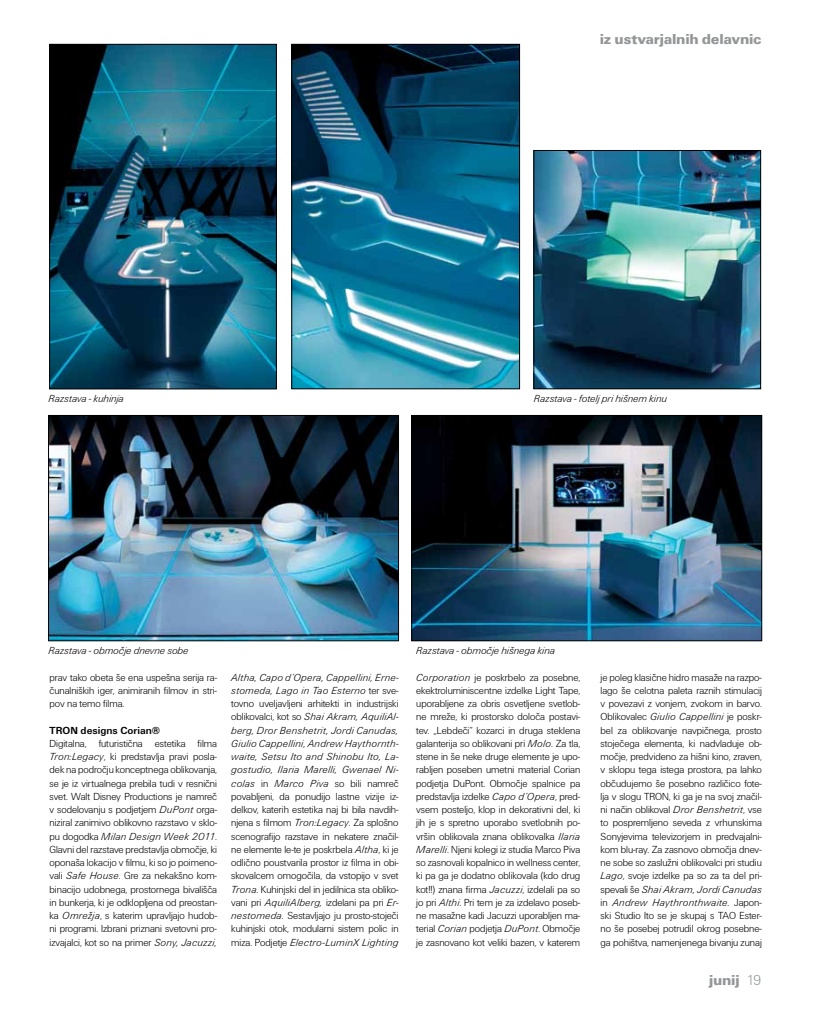
<style>
.page{position:relative;width:815px;height:1028px;background:#fff}
.page>*{position:absolute;margin:0;border:0;box-sizing:border-box;transform-origin:0 0}
.t1{font:15px "Unitus TEE Blac";letter-spacing:-.015em;color:#939598}
.t2{font:10.62px/13.2px "Unitus DEE Ligh";color:#000;text-align:justify}
.t3{font:10.62px/13.2px "Unitus DEE Ligh Ital";letter-spacing:.01em;color:#000}
.t4{font:10.62px "Unitus DEE Ligh Ital";letter-spacing:-.01em;color:#000}
.t5{font:700 10.62px "Unitus TEE";color:#000}
.s1{font-family:"Unitus DEE Ligh Ital"}
.s2{font-family:"Unitus DEE Ligh"}
</style>
<div class="page">
<img style="left:50px;top:417px;width:347px;height:222px">
<div style="left:48px;top:415px;width:351px;height:226px;border:1px solid #000"></div>
<img style="left:414px;top:417px;width:346px;height:222px">
<div style="left:412px;top:415px;width:350px;height:226px;border:1px solid #000"></div>
<img style="left:51px;top:46px;width:224px;height:341px">
<div style="left:49px;top:44px;width:228px;height:345px;border:1px solid #000"></div>
<img style="left:294px;top:46px;width:224px;height:341px">
<div style="left:292px;top:44px;width:228px;height:345px;border:1px solid #000"></div>
<img style="left:536px;top:152px;width:223px;height:235px">
<div style="left:534px;top:150px;width:227px;height:239px;border:1px solid #000"></div>
<h1 class="t1" style="left:600px;top:31px;width:164px">iz ustvarjalnih delavnic</h1>
<p class="t4" style="left:49px;top:393px;width:77px">Razstava - kuhinja</p>
<p class="t4" style="left:534px;top:393px;width:135px">Razstava - fotelj pri hišnem kinu</p>
<p class="t4" style="left:49px;top:645px;width:142px">Razstava - območje dnevne sobe</p>
<p class="t4" style="left:416px;top:645px;width:140px">Razstava - območje hišnega kina</p>
<p class="t2" style="left:50px;top:670px;width:169px">prav tako obeta še ena uspešna serija ra&shy;čunalniških iger, animiranih filmov in stri&shy;pov na temo filma.</p>
<p class="t5" style="left:50px;top:724px;width:112px">TRON designs Corian®</p>
<p class="t2" style="left:50px;top:737px;width:169px">Digitalna, futuristična estetika filma <span class="s1">Tron:Legacy</span>, ki predstavlja pravi posla&shy;dek na področju konceptnega oblikovanja, se je iz virtualnega prebila tudi v resnični svet. Walt Disney Productions je namreč v sodelovanju s podjetjem <span class="s1">DuPont</span> orga&shy;niziral zanimivo oblikovno razstavo v sklo-</p>
<p class="t3" style="left:50px;top:829px;width:169px"><span class="s2">pu dogodka</span> Milan Design Week 2011<span class="s2">.</span></p>
<p class="t2" style="left:50px;top:843px;width:169px">Glavni del razstave predstavlja območje, ki oponaša lokacijo v filmu, ki so jo poimeno&shy;vali <span class="s1">Safe House</span>. Gre za nekakšno kom&shy;binacijo udobnega, prostornega bivališča in bunkerja, ki je odklopljena od preostan&shy;ka <span class="s1">Omrežja</span>, s katerim upravljajo hudob&shy;ni programi. Izbrani priznani svetovni pro&shy;izvajalci, kot so na primer <span class="s1">Sony, Jacuzzi,</span></p>
<p class="t2" style="left:416px;top:670px;width:166px"><span class="s1">Corporation</span> je poskrbelo za posebne, ekektroluminiscentne izdelke Light Tape, uporabljene za obris osvetljene svetlob&shy;ne mreže, ki prostorsko določa postavi&shy;tev. „Lebdeči“ kozarci in druga steklena galanterija so oblikovani pri <span class="s1">Molo</span>. Za tla, stene in še neke druge elemente je upo&shy;rabljen poseben umetni material Corian podjetja DuPont. Območje spalnice pa predstavlja izdelke <span class="s1">Capo d’Opera</span>, pred&shy;vsem posteljo, klop in dekorativni del, ki jih je s spretno uporabo svetlobnih po&shy;vršin oblikovala znana oblikovalka <span class="s1">Ilaria Marelli</span>. Njeni kolegi iz studia Marco Piva so zasnovali kopalnico in wellness center, ki pa ga je dodatno oblikovala (kdo drug kot!!) znana firma <span class="s1">Jacuzzi</span>, izdelali pa so jo pri <span class="s1">Althi</span>. Pri tem je za izdelavo poseb&shy;ne masažne kadi Jacuzzi uporabljen ma&shy;terial <span class="s1">Corian</span> podjetja <span class="s1">DuPont</span>. Območje je zasnovano kot veliki bazen, v katerem</p>
<p class="t2" style="left:601px;top:670px;width:163px">je poleg klasične hidro masaže na razpo&shy;lago še celotna paleta raznih stimulacij v povezavi z vonjem, zvokom in barvo.<br>Oblikovalec <span class="s1">Giulio Cappellini</span> je poskr&shy;bel za oblikovanje navpičnega, prosto stoječega elementa, ki nadvladuje ob&shy;močje, predvideno za hišni kino, zraven, v sklopu tega istega prostora, pa lahko občudujemo še posebno različico fote&shy;lja v slogu TRON, ki ga je na svoj značil&shy;ni način oblikoval <span class="s1">Dror Benshetrit</span>, vse to pospremljeno seveda z vrhunskima Sonyjevima televizorjem in predvajalni&shy;kom blu-ray. Za zasnovo območja dnev&shy;ne sobe so zaslužni oblikovalci pri studiu <span class="s1">Lago</span>, svoje izdelke pa so za ta del pri-</p>
<p class="t3" style="left:231px;top:670px;width:169px">Altha, Capo d’Opera, Cappellini, Erne&shy;stomeda, Lago in Tao Esterno <span class="s2">ter sve-</span></p>
<p class="t2" style="left:231px;top:697px;width:169px">tovno uveljavljeni arhitekti in industrijski</p>
<p class="t3" style="left:231px;top:710px;width:169px;text-align:justify"><span class="s2">oblikovalci, kot so</span> Shai Akram, AquiliAl&shy;berg, Dror Benshetrit, Jordi Canudas, Giulio Cappellini, Andrew Haythornth&shy;waite, Setsu Ito and Shinobu Ito, La&shy;gostudio, Ilaria Marelli, Gwenael Ni&shy;colas <span class="s2">in</span> Marco Piva <span class="s2">so bili namreč</span></p>
<p class="t2" style="left:231px;top:790px;width:169px">povabljeni, da ponudijo lastne vizije iz&shy;delkov, katerih estetika naj bi bila navdih&shy;njena s filmom <span class="s1">Tron:Legacy</span>. Za splošno scenografijo razstave in nekatere značil&shy;ne elemente le-te je poskrbela <span class="s1">Altha</span>, ki je odlično poustvarila prostor iz filma in obi&shy;skovalcem omogočila, da vstopijo v svet <span class="s1">Trona</span>. Kuhinjski del in jedilnica sta obliko&shy;vani pri <span class="s1">AquiliAlberg,</span> izdelani pa pri <span class="s1">Er&shy;nestomeda</span>. Sestavljajo ju prosto-stoječi kuhinjski otok, modularni sistem polic in</p>
<p class="t3" style="left:231px;top:935px;width:169px"><span class="s2">miza. Podjetje</span> Electro-LuminX Lighting</p>
<p class="t3" style="left:601px;top:882px;width:163px"><span class="s2">spevali še</span> Shai Akram, Jordi Canudas <span class="s2">in</span> Andrew Haythronthwaite<span class="s2">. Japon-</span></p>
<p class="t2" style="left:601px;top:909px;width:163px">ski Studio Ito se je skupaj s TAO Ester&shy;no še posebej potrudil okrog posebne&shy;ga pohištva, namenjenega bivanju zunaj</p>
<h1 class="t1" style="left:709px;top:972px;width:54px">junij <span class="s2">19</span></h1>
</div>
